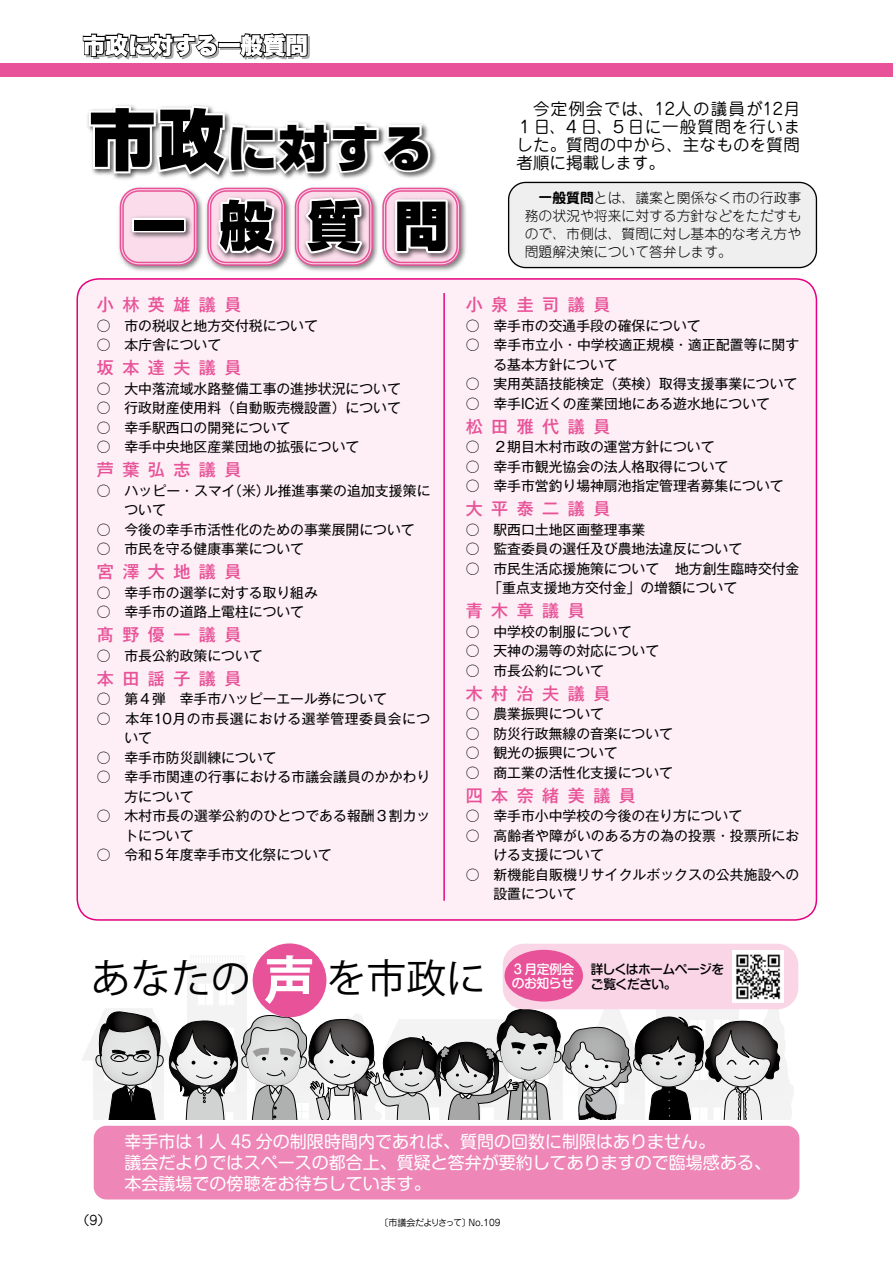
<style>
.page{position:relative;width:893px;height:1263px;background:#fff}
.page>*{position:absolute;margin:0;border:0;box-sizing:border-box;transform-origin:0 0}
.t1{font:900 53.1px "Shin Go Pro";color:#000}
.t2{font:900 48.9px "Shin Go Pro";color:#000}
.t3{font:39.9px "Koz Go Pr 6 N";color:#000}
.t4{font:22.5px "Hira Kaku Std W8";color:#fff}
.t5{font:16.95px/21px "Shin M Go Pro";color:#fff}
.t6{font:500 16.95px "Gothic MB101 Pro";letter-spacing:.5em;color:#e85298}
.t7{font:16.5px/18px "Jun 201 Pro";letter-spacing:.015em;color:#000;text-align:justify}
.t8{font:13.8px/19.5px "Gothic MB101 Pro";color:#000}
.t9{font:300 13.8px/18px "Jun 101 Pro";color:#000;text-align:justify}
.t10{font:13.8px/19.5px "Gothic MB101 Pro";letter-spacing:.04em;color:#000}
.t11{font:500 12.9px/14.2px "Shin M Go Pr 6";letter-spacing:-.035em;color:#fff}
.t12{font:500 12.75px/15.3px "Shin M Go Pr 6";letter-spacing:-.055em;color:#000}
.t13{font:12.75px "Jun 201 Pro";color:#000}
.t14{font:9px "Jun 201 Pro";letter-spacing:-.03em;color:#000}
.s1{font-size:65.85px}
.s2{font-family:"Jun 501 Pro";font-weight:700}
.s3{font-weight:700;font-size:51.3px;color:#fff}
</style>
<div class="page">
<div style="left:188px;top:964px;width:59px;height:155px;background:#f3f3f3"></div>
<div style="left:190px;top:956px;width:54px;height:8px;border:1px solid #d8d9d9"></div>
<svg style="left:193px;top:956px;width:49px;height:8px"></svg>
<svg style="left:82px;top:983px;width:713px;height:136px"></svg>
<div style="left:94px;top:1126px;width:705px;height:73px;background:#ee86b7;border-radius:13px"></div>
<div style="left:509px;top:182px;width:307px;height:86px;background:#efefef;border-radius:17px"></div>
<div style="left:508px;top:182px;width:309px;height:86px;border:1px solid #000;border-radius:17px"></div>
<img style="left:115px;top:144px;width:322px;height:36px">
<svg style="left:87px;top:105px;width:345px;height:73px"></svg>
<img style="left:119px;top:187px;width:84px;height:84px">
<div style="left:120px;top:188px;width:78px;height:78px;border:2px solid #e85298;border-radius:18px"></div>
<div style="left:122px;top:190px;width:73px;height:73px;border:2px solid #e85298;border-radius:16px"></div>
<img style="left:125px;top:192px;width:72px;height:76px">
<div style="left:132px;top:218px;width:54px;height:14px;border:4px solid #fff"></div>
<img style="left:294px;top:187px;width:84px;height:84px">
<div style="left:295px;top:188px;width:78px;height:78px;border:2px solid #e85298;border-radius:18px"></div>
<div style="left:297px;top:190px;width:73px;height:73px;border:2px solid #e85298;border-radius:16px"></div>
<img style="left:299px;top:191px;width:74px;height:77px">
<svg style="left:300px;top:195px;width:67px;height:61px"></svg>
<img style="left:206px;top:187px;width:85px;height:84px">
<div style="left:207px;top:188px;width:78px;height:78px;border:2px solid #e85298;border-radius:18px"></div>
<img style="left:211px;top:191px;width:75px;height:77px">
<svg style="left:215px;top:195px;width:63px;height:64px"></svg>
<img style="left:382px;top:187px;width:84px;height:84px">
<div style="left:382px;top:188px;width:78px;height:78px;border:2px solid #e85298;border-radius:18px"></div>
<div style="left:385px;top:190px;width:73px;height:73px;border:2px solid #e85298;border-radius:16px"></div>
<img style="left:388px;top:192px;width:71px;height:76px">
<svg style="left:393px;top:197px;width:57px;height:58px"></svg>
<div style="left:76px;top:278px;width:741px;height:643px;background:#fdeff5;border:2px solid #e4007f;border-radius:21px"></div>
<hr style="left:443px;top:293px;width:2px;height:608px;background:#e4007f">
<div style="left:253px;top:943px;width:73px;height:74px;background:#e85298;border-radius:50%"></div>
<div style="left:503px;top:944px;width:295px;height:65px;background:#f9d5e5;border-radius:21px"></div>
<div style="left:505px;top:950px;width:78px;height:51px;background:#e85298;border-radius:50%"></div>
<img style="left:732px;top:951px;width:51px;height:51px">
<div style="left:0;top:63px;width:893px;height:14px;background:#e85298"></div>
<svg style="left:82px;top:33px;width:228px;height:27px"></svg>
<h3 class="t4" style="left:85px;top:35px;width:227px">市政に対する一般質問</h3>
<h2 class="t2" style="left:89px;top:109px;width:343px"><span class="s1">市政</span>に対する</h2>
<h1 class="t1" style="left:132px;top:183px;width:317px">一般質問</h1>
<p class="t6" style="left:97px;top:291px;width:146px">小林英雄議員</p>
<p class="t8" style="left:97px;top:314px;width:223px">○　市の税収と地方交付税について</p>
<p class="t8" style="left:97px;top:333px;width:126px">○ 本庁舎について</p>
<p class="t6" style="left:97px;top:354px;width:146px">坂本達夫議員</p>
<p class="t8" style="left:97px;top:377px;width:306px">○ 大中落流域水路整備工事の進捗状況について</p>
<p class="t8" style="left:97px;top:396px;width:306px">○ 行政財産使用料（自動販売機設置）について</p>
<p class="t8" style="left:97px;top:416px;width:264px">○ 幸手駅西口の開発について<br>○　幸手中央地区産業団地の拡張について</p>
<p class="t6" style="left:97px;top:456px;width:146px">芦葉弘志議員</p>
<p class="t8" style="left:124px;top:479px;width:308px;text-indent:-28px">○ ハッピー・スマイ（米）ル推進事業の追加支援策について</p>
<p class="t8" style="left:97px;top:518px;width:319px">○ 今後の幸手市活性化のための事業展開について</p>
<p class="t8" style="left:97px;top:537px;width:209px">○ 市民を守る健康事業について</p>
<p class="t6" style="left:97px;top:558px;width:146px">宮澤大地議員</p>
<p class="t8" style="left:97px;top:581px;width:223px">○ 幸手市の選挙に対する取り組み</p>
<p class="t8" style="left:97px;top:600px;width:209px">○ 幸手市の道路上電柱について</p>
<p class="t6" style="left:97px;top:621px;width:146px">髙野優一議員</p>
<p class="t8" style="left:97px;top:644px;width:167px">○ 市長公約政策について</p>
<p class="t6" style="left:97px;top:664px;width:146px">本田謡子議員</p>
<p class="t8" style="left:97px;top:687px;width:292px">○ 第４弾　幸手市ハッピーエール券について</p>
<p class="t10" style="left:124px;top:707px;width:307px;text-indent:-28px">○ 本年10月の市長選における選挙管理委員会について</p>
<p class="t8" style="left:97px;top:746px;width:181px">○ 幸手市防災訓練について</p>
<p class="t8" style="left:124px;top:765px;width:307px;text-indent:-28px">○ 幸手市関連の行事における市議会議員のかかわり方について</p>
<p class="t8" style="left:124px;top:804px;width:307px;text-indent:-28px">○ 木村市長の選挙公約のひとつである報酬３割カットについて</p>
<p class="t8" style="left:97px;top:843px;width:236px">○ 令和５年度幸手市文化祭について</p>
<p class="t7" style="left:517px;top:98px;width:285px">　今定例会では、12人の議員が12月１日、４日、５日に一般質問を行いました。質問の中から、主なものを質問者順に掲載します。</p>
<p class="t9" style="left:525px;top:187px;width:278px"><span class="s2">　一般質問</span>とは、議案と関係なく市の行政事務の状況や将来に対する方針などをただすもので、市側は、質問に対し基本的な考え方や問題解決策について答弁します。</p>
<p class="t6" style="left:466px;top:291px;width:146px">小泉圭司議員</p>
<p class="t8" style="left:466px;top:314px;width:236px">○ 幸手市の交通手段の確保について</p>
<p class="t8" style="left:493px;top:333px;width:307px;text-indent:-28px">○ 幸手市立小・中学校適正規模・適正配置等に関する基本方針について</p>
<p class="t8" style="left:466px;top:372px;width:333px">○ 実用英語技能検定（英検）取得支援事業について</p>
<p class="t8" style="left:466px;top:392px;width:306px">○ 幸手IC近くの産業団地にある遊水地について</p>
<p class="t6" style="left:466px;top:412px;width:146px">松田雅代議員</p>
<p class="t8" style="left:466px;top:435px;width:250px">○ ２期目木村市政の運営方針について</p>
<p class="t8" style="left:466px;top:455px;width:264px">○ 幸手市観光協会の法人格取得について</p>
<p class="t8" style="left:466px;top:474px;width:319px">○ 幸手市営釣り場神扇池指定管理者募集について</p>
<p class="t6" style="left:466px;top:495px;width:146px">大平泰二議員</p>
<p class="t8" style="left:466px;top:518px;width:181px">○ 駅西口土地区画整理事業</p>
<p class="t8" style="left:466px;top:537px;width:278px">○ 監査委員の選任及び農地法違反について</p>
<p class="t8" style="left:488px;top:557px;width:313px;text-indent:-23px">○ 市民生活応援施策について 地方創生臨時交付金「重点支援地方交付金」の増額について</p>
<p class="t6" style="left:466px;top:597px;width:121px">青木章議員</p>
<p class="t8" style="left:466px;top:620px;width:167px">○ 中学校の制服について</p>
<p class="t8" style="left:466px;top:639px;width:195px">○ 天神の湯等の対応について</p>
<p class="t8" style="left:466px;top:659px;width:140px">○ 市長公約について</p>
<p class="t6" style="left:466px;top:679px;width:146px">木村治夫議員</p>
<p class="t8" style="left:466px;top:702px;width:140px">○ 農業振興について</p>
<p class="t8" style="left:466px;top:722px;width:209px">○ 防災行政無線の音楽について</p>
<p class="t8" style="left:466px;top:741px;width:154px">○ 観光の振興について</p>
<p class="t8" style="left:466px;top:761px;width:209px">○ 商工業の活性化支援について</p>
<p class="t6" style="left:466px;top:781px;width:172px">四本奈緒美議員</p>
<p class="t8" style="left:466px;top:804px;width:278px">○ 幸手市小中学校の今後の在り方について</p>
<p class="t8" style="left:493px;top:824px;width:307px;text-indent:-28px">○ 高齢者や障がいのある方の為の投票・投票所における支援について</p>
<p class="t8" style="left:493px;top:863px;width:307px;text-indent:-28px">○ 新機能自販機リサイクルボックスの公共施設への設置について</p>
<h3 class="t3" style="left:91px;top:956px;width:397px">あなたの<span class="s3">声</span>を市政に</h3>
<p class="t12" style="left:591px;top:960px;width:135px">詳しくはホームページをご覧ください。</p>
<p class="t11" style="left:512px;top:961px;width:64px">３月定例会のお知らせ</p>
<p class="t5" style="left:125px;top:1129px;width:648px">幸手市は１人 45 分の制限時間内であれば、質問の回数に制限はありません。<br>議会だよりではスペースの都合上、質疑と答弁が要約してありますので臨場感ある、本会議場での傍聴をお待ちしています。</p>
<p class="t13" style="left:77px;top:1210px;width:35px">（9）</p>
<p class="t14" style="left:379px;top:1215px;width:122px">〔市議会だよりさって〕No.109</p>
</div>
